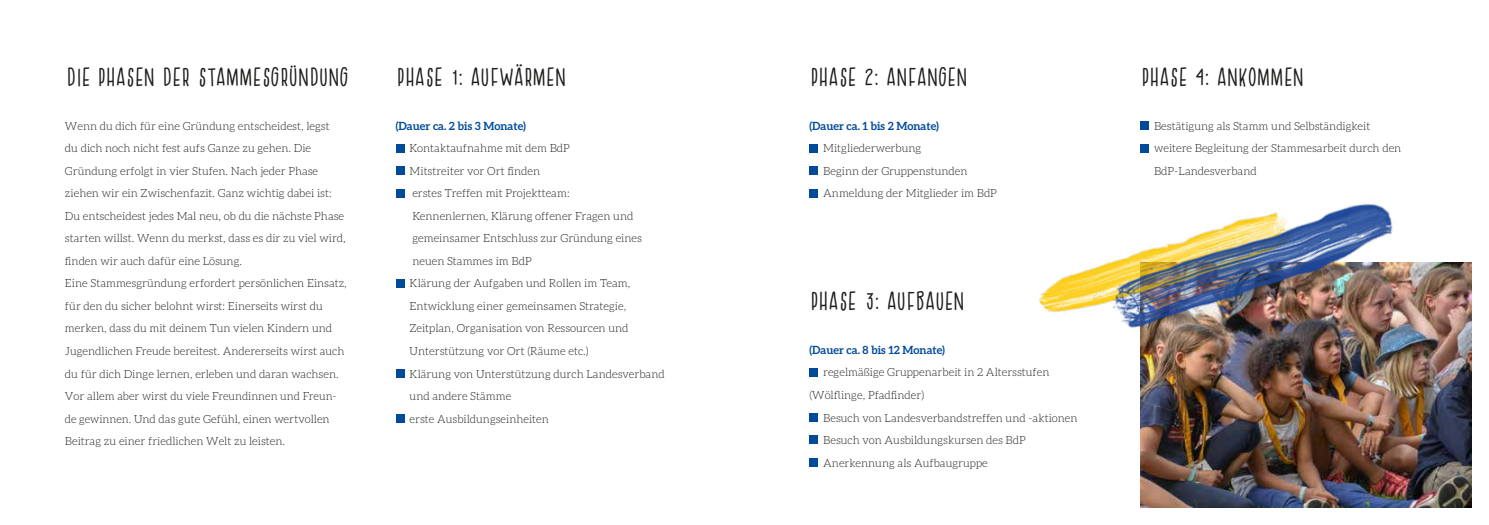
<style>
.page{position:relative;width:1489px;height:525px;background:#fff}
.page>*{position:absolute;margin:0;border:0;box-sizing:border-box;transform-origin:0 0}
.t1{font:22.5px "Homemade Hamburgers";letter-spacing:-.015em;color:#1d1d1b}
.t2{font:300 11.25px/22.5px "Aleo";color:#1d1d1b}
.t3{font:700 11.25px "Aleo";color:#004a9a}
</style>
<div class="page">
<div style="left:396px;top:144px;width:8px;height:8px;background:#004a9a"></div>
<div style="left:396px;top:166px;width:8px;height:9px;background:#004a9a"></div>
<div style="left:396px;top:189px;width:8px;height:8px;background:#004a9a"></div>
<div style="left:396px;top:279px;width:8px;height:8px;background:#004a9a"></div>
<div style="left:396px;top:369px;width:8px;height:8px;background:#004a9a"></div>
<div style="left:396px;top:414px;width:8px;height:8px;background:#004a9a"></div>
<div style="left:809px;top:144px;width:8px;height:8px;background:#004a9a"></div>
<div style="left:809px;top:166px;width:8px;height:9px;background:#004a9a"></div>
<div style="left:809px;top:189px;width:8px;height:8px;background:#004a9a"></div>
<div style="left:809px;top:368px;width:8px;height:8px;background:#004a9a"></div>
<div style="left:809px;top:413px;width:8px;height:8px;background:#004a9a"></div>
<div style="left:809px;top:435px;width:8px;height:9px;background:#004a9a"></div>
<div style="left:809px;top:458px;width:8px;height:8px;background:#004a9a"></div>
<img style="left:1140px;top:262px;width:330px;height:245px">
<img style="left:1039px;top:269px;width:51px;height:43px">
<img style="left:1090px;top:121px;width:325px;height:302px">
<h1 class="t1" style="left:65px;top:63px;width:284px">DIE PHASEN DER STAMMESGRÜNDUNG</h1>
<p class="t2" style="left:65px;top:114px;width:283px">Wenn du dich für eine Gründung entscheidest, legst<br>du dich noch nicht fest aufs Ganze zu gehen. Die Gründung erfolgt in vier Stufen. Nach jeder Phase ziehen wir ein Zwischenfazit. Ganz wichtig dabei ist:<br>Du entscheidest jedes Mal neu, ob du die nächste Phase starten willst. Wenn du merkst, dass es dir zu viel wird, finden wir auch dafür eine Lösung.<br>Eine Stammesgründung erfordert persönlichen Einsatz, für den du sicher belohnt wirst: Einerseits wirst du merken, dass du mit deinem Tun vielen Kindern und Jugendlichen Freude bereitest. Andererseits wirst auch du für dich Dinge lernen, erleben und daran wachsen.<br>Vor allem aber wirst du viele Freundinnen und Freun&shy;de gewinnen. Und das gute Gefühl, einen wertvollen Beitrag zu einer friedlichen Welt zu leisten.</p>
<h1 class="t1" style="left:396px;top:63px;width:171px">PHASE 1: AUFWÄRMEN</h1>
<p class="t3" style="left:396px;top:119px;width:131px">(Dauer ca. 2 bis 3 Monate)</p>
<p class="t2" style="left:409px;top:137px;width:256px">Kontaktaufnahme mit dem BdP<br>Mitstreiter vor Ort finden<br>erstes Treffen mit Projektteam:<br>Kennenlernen, Klärung offener Fragen und gemeinsamer Entschluss zur Gründung eines neuen Stammes im BdP<br>Klärung der Aufgaben und Rollen im Team, Entwicklung einer gemeinsamen Strategie, Zeitplan, Organisation von Ressourcen und Unterstützung vor Ort (Räume etc.)<br>Klärung von Unterstützung durch Landesverband und andere Stämme<br>erste Ausbildungseinheiten</p>
<h1 class="t1" style="left:809px;top:63px;width:159px">PHASE 2: ANFANGEN</h1>
<p class="t3" style="left:809px;top:119px;width:131px">(Dauer ca. 1 bis 2 Monate)</p>
<p class="t2" style="left:823px;top:137px;width:175px">Mitgliederwerbung<br>Beginn der Gruppenstunden<br>Anmeldung der Mitglieder im BdP</p>
<h1 class="t1" style="left:809px;top:287px;width:156px">PHASE 3: AUFBAUEN</h1>
<p class="t3" style="left:809px;top:343px;width:137px">(Dauer ca. 8 bis 12 Monate)</p>
<p class="t2" style="left:809px;top:361px;width:241px;text-indent:14px">regelmäßige Gruppenarbeit in 2 Altersstufen (Wölflinge, Pfadfinder)</p>
<p class="t2" style="left:823px;top:406px;width:256px">Besuch von Landesverbandstreffen und -aktionen<br>Besuch von Ausbildungskursen des BdP<br>Anerkennung als Aufbaugruppe</p>
<h1 class="t1" style="left:1140px;top:63px;width:164px">PHASE 4: ANKOMMEN</h1>
<p class="t2" style="left:1154px;top:114px;width:249px">Bestätigung als Stamm und Selbständigkeit weitere Begleitung der Stammesarbeit durch den<br>BdP-Landesverband</p>
</div>
